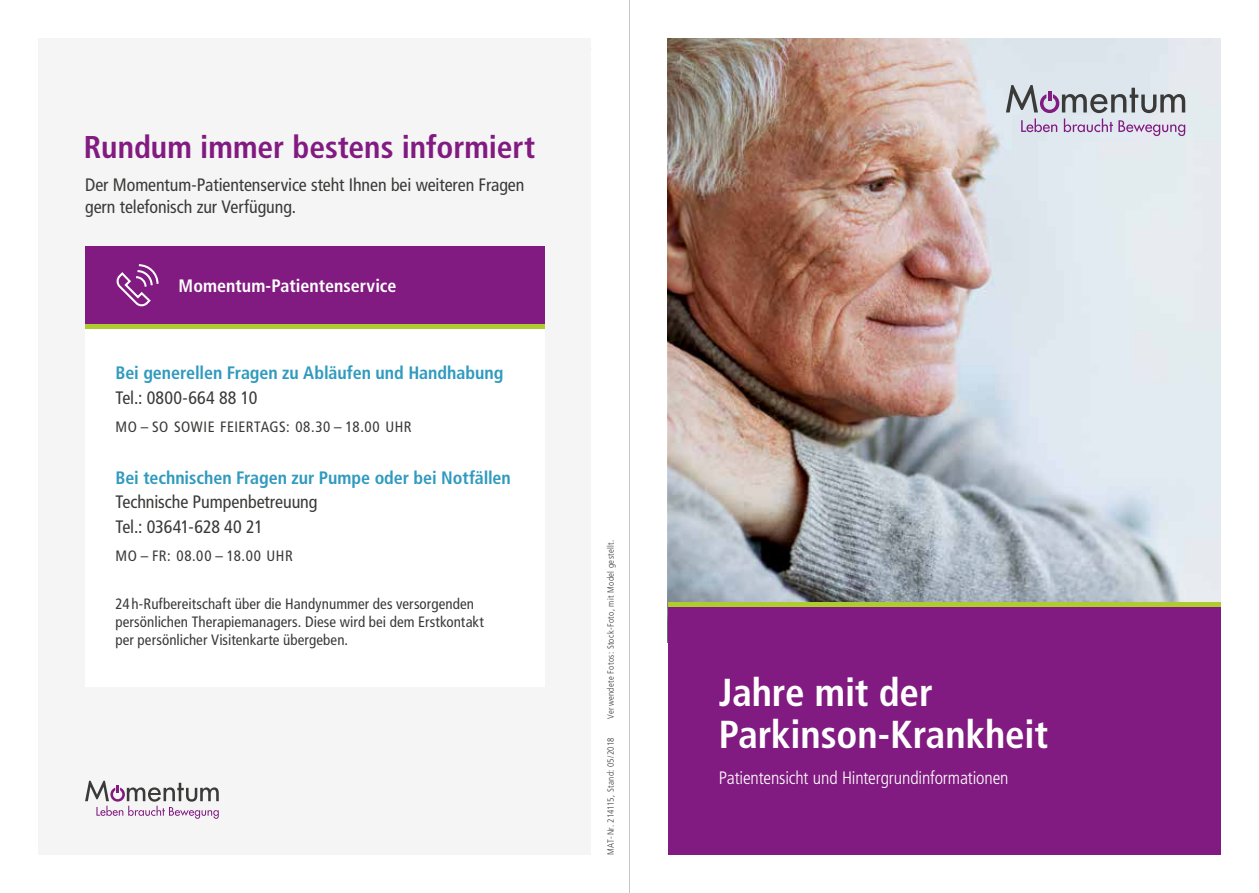
<style>
.page{position:relative;width:1259px;height:893px;background:#fff}
.page>*{position:absolute;margin:0;border:0;box-sizing:border-box;transform-origin:0 0}
.t1{font:700 condensed 39px/42px "Frutiger LT Std";letter-spacing:-.005em;color:#fff}
.t2{font:700 condensed 31.5px "Frutiger LT Std";color:#821b81}
.t3{font:condensed 18px/21.6px "Frutiger LT Std";letter-spacing:-.005em;color:#3a3a39}
.t4{font:700 condensed 18px "Frutiger LT Std";letter-spacing:-.005em;color:#309abf}
.t5{font:300 condensed 18px "Frutiger LT Std";letter-spacing:-.01em;color:#fff}
.t6{font:700 condensed 18px "Frutiger LT Std";color:#fff}
.t7{font:condensed 15px/18px "Frutiger LT Std";letter-spacing:.005em;color:#3a3a39}
.t8{font:condensed 15px "Frutiger LT Std";letter-spacing:.035em;color:#3a3a39}
.t9{font:300 condensed 9px "Frutiger LT Std";letter-spacing:.04em;color:#3a3a39}
.t10{font:300 condensed 9px "Frutiger LT Std";letter-spacing:.015em;color:#3a3a39}
</style>
<div class="page">
<img style="left:668px;top:38px;width:552px;height:565px">
<div style="left:668px;top:604px;width:552px;height:250px;background:#821b81"></div>
<hr style="left:668px;top:603px;width:552px;height:4px;background:#afcb2e">
<svg style="left:1006px;top:85px;width:179px;height:51px;background:#bfbdca"></svg>
<div style="left:38px;top:38px;width:553px;height:817px;background:#f5f5f5"></div>
<svg style="left:85px;top:781px;width:134px;height:38px"></svg>
<div style="left:85px;top:328px;width:459px;height:359px;background:#fff"></div>
<div style="left:85px;top:247px;width:459px;height:77px;background:#821b81"></div>
<hr style="left:85px;top:324px;width:459px;height:4px;background:#afcb2e">
<svg style="left:116px;top:264px;width:43px;height:43px"></svg>
<hr style="left:629px;top:0;width:1px;height:893px;background:#c5c6c6">
<h2 class="t2" style="left:84px;top:128px;width:453px">Rundum immer bestens informiert</h2>
<p class="t3" style="left:85px;top:174px;width:441px">Der Momentum-Patientenservice steht Ihnen bei weiteren Fragen gern telefonisch zur Verfügung.</p>
<p class="t6" style="left:179px;top:275px;width:219px">Momentum-Patientenservice</p>
<p class="t4" style="left:115px;top:362px;width:389px">Bei generellen Fragen zu Abläufen und Handhabung</p>
<p class="t3" style="left:115px;top:387px;width:143px">Tel.: 0800-664 88 10</p>
<p class="t8" style="left:115px;top:418px;width:298px">MO – SO SOWIE FEIERTAGS: 08.30 – 18.00 UHR</p>
<p class="t4" style="left:115px;top:467px;width:397px">Bei technischen Fragen zur Pumpe oder bei Notfällen</p>
<p class="t3" style="left:115px;top:490px;width:204px;line-height:24.6px">Technische Pumpenbetreuung<br>Tel.: 03641-628 40 21</p>
<p class="t8" style="left:115px;top:547px;width:179px">MO – FR: 08.00 – 18.00 UHR</p>
<p class="t7" style="left:115px;top:595px;width:370px">24 h-Rufbereitschaft über die Handynummer des versorgenden persönlichen Therapiemanagers. Diese wird bei dem Erstkontakt per persönlicher Visitenkarte übergeben.</p>
<p class="t9" style="left:605px;top:718px;width:181px;rotate:-90deg">Verwendete Fotos: Stock-Foto, mit Model gestellt.</p>
<p class="t10" style="left:605px;top:855px;width:119px;rotate:-90deg">MAT-Nr. 214115, Stand: 05/2018</p>
<h1 class="t1" style="left:719px;top:671px;width:331px">Jahre mit der<br>Parkinson-Krankheit</h1>
<p class="t5" style="left:719px;top:768px;width:291px">Patientensicht und Hintergrundinformationen</p>
</div>
